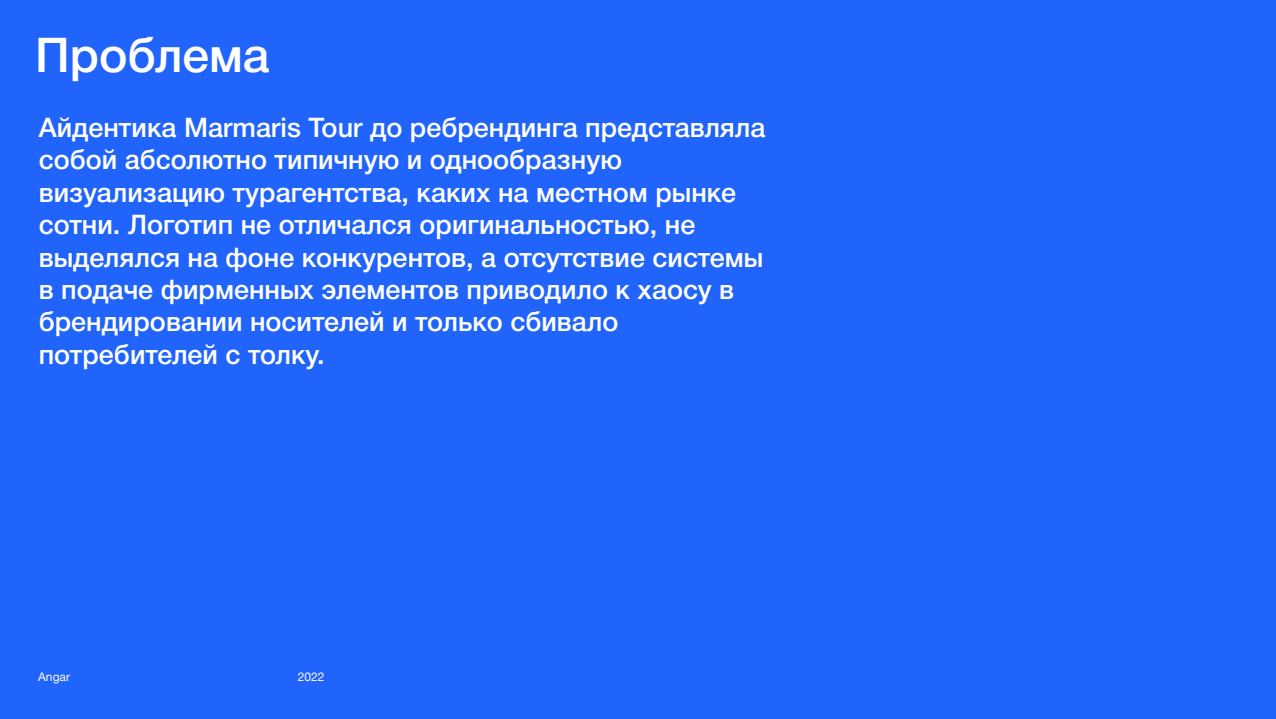
<style>
.page{position:relative;width:1276px;height:719px;background:#2164fb}
.page>*{position:absolute;margin:0;border:0;box-sizing:border-box;transform-origin:0 0}
.t1{font:500 48px "Helvetica Neue Cyr";color:#fff}
.t2{font:500 27px/32.4px "Helvetica Neue Cyr";color:#fff}
.t3{font:12px "Helvetica Neue Cyr";color:#fff}
</style>
<div class="page">
<h1 class="t1" style="left:35px;top:29px;width:236px">Проблема</h1>
<p class="t2" style="left:39px;top:111px;width:728px">Айдентика Marmaris Tour до ребрендинга представляла собой абсолютно типичную и однообразную визуализацию турагентства, каких на местном рынке сотни. Логотип не отличался оригинальностью, не выделялся на фоне конкурентов, а отсутствие системы в подаче фирменных элементов приводило к хаосу в брендировании носителей и только сбивало потребителей с толку.</p>
<p class="t3" style="left:38px;top:670px;width:33px">Angar</p>
<p class="t3" style="left:298px;top:670px;width:28px">2022</p>
</div>
